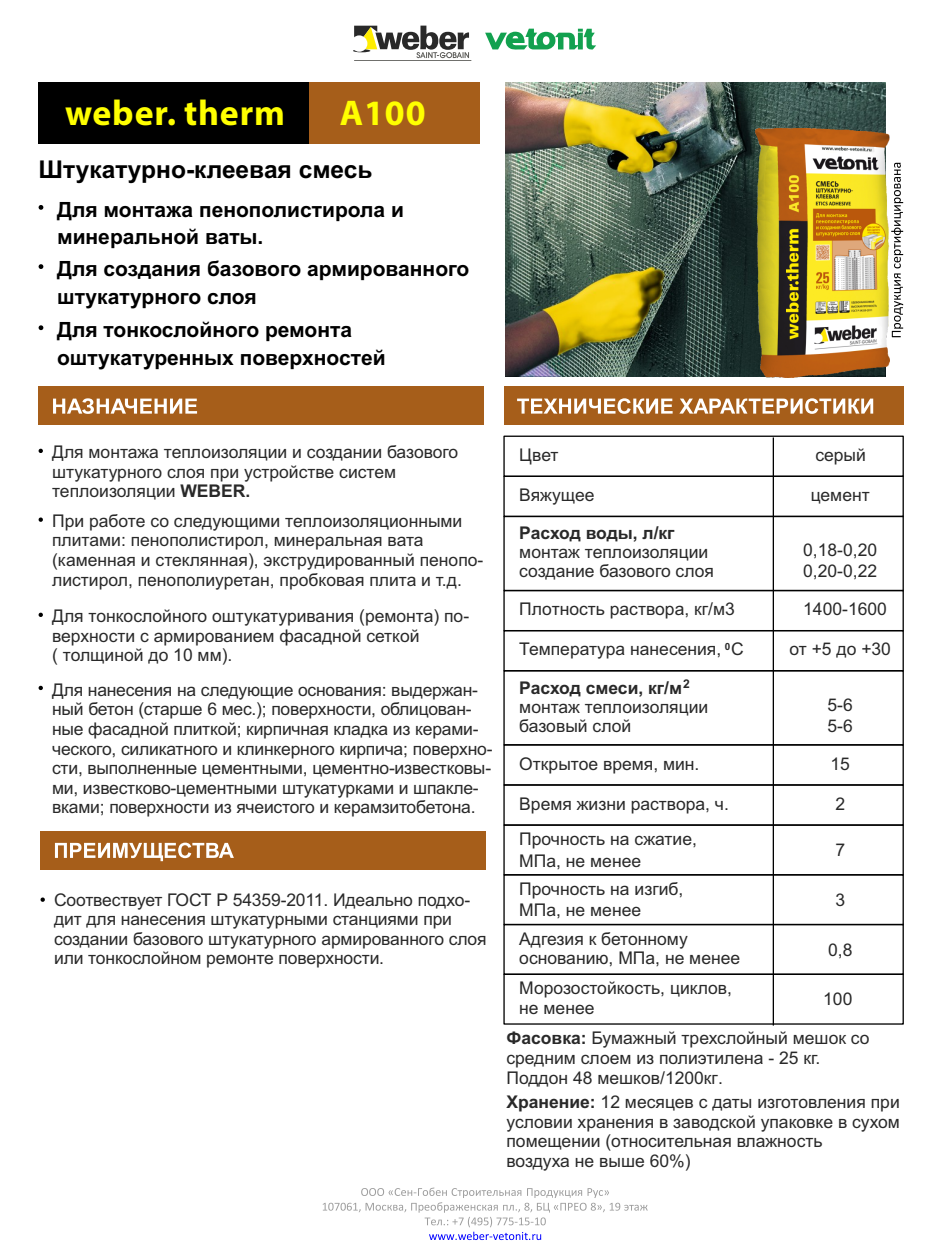
<style>
.page{position:relative;width:943px;height:1260px;background:#fff}
.page>*{position:absolute;margin:0;border:0;box-sizing:border-box;transform-origin:0 0}
.t1{font:700 35.88px "Myriad Pro";letter-spacing:.025em;color:#ff0}
.t2{font:700 24.5px "Arial";color:#000}
.t3{font:700 21px/27.7px "Arial";color:#000}
.t4{font:17.5px/19.6px "Arial";color:#292929}
.t5{font:700 17.5px "Arial";letter-spacing:-.015em;color:#292929}
.t6{font:700 12.08px "Arial";color:#292929}
.t7{font:700 9.97px "Arial";color:#292929}
.s1{font-weight:700}
</style>
<div class="page">
<svg style="left:354px;top:26px;width:117px;height:35px"></svg>
<hr style="left:353px;top:49px;width:17px;height:3px;background:#292929;border-radius:50%">
<div style="left:351px;top:35px;width:16px;height:17px;background:#fff;border-radius:50%"></div>
<svg style="left:485px;top:29px;width:111px;height:21px"></svg>
<div style="left:504px;top:387px;width:399px;height:38px;background:#a65e1a"></div>
<svg style="left:517px;top:398px;width:356px;height:16px"></svg>
<div style="left:41px;top:831px;width:445px;height:38px;background:#a65e1a"></div>
<svg style="left:55px;top:843px;width:179px;height:18px"></svg>
<div style="left:39px;top:387px;width:445px;height:38px;background:#a65e1a"></div>
<svg style="left:53px;top:398px;width:144px;height:16px"></svg>
<svg style="left:323px;top:1188px;width:324px;height:52px"></svg>
<svg style="left:39px;top:449px;width:4px;height:4px"></svg>
<svg style="left:39px;top:518px;width:4px;height:4px"></svg>
<div style="left:276px;top:82px;width:204px;height:61px;background:#a65e1a"></div>
<div style="left:39px;top:82px;width:270px;height:61px;background:#000"></div>
<img style="left:505px;top:83px;width:380px;height:293px">
<svg style="left:39px;top:613px;width:4px;height:4px"></svg>
<img style="left:755px;top:128px;width:134px;height:250px">
<svg style="left:41px;top:898px;width:4px;height:4px"></svg>
<div style="left:503px;top:436px;width:400px;height:41px;border:1px solid #000"></div>
<hr style="left:772px;top:437px;width:2px;height:589px;background:#000">
<svg style="left:39px;top:205px;width:4px;height:5px"></svg>
<svg style="left:891px;top:163px;width:12px;height:174px"></svg>
<svg style="left:39px;top:325px;width:4px;height:5px"></svg>
<div style="left:503px;top:476px;width:400px;height:41px;border:1px solid #000"></div>
<svg style="left:503px;top:515px;width:401px;height:77px"></svg>
<div style="left:503px;top:590px;width:400px;height:41px;border:1px solid #000"></div>
<div style="left:503px;top:630px;width:400px;height:41px;border:1px solid #000"></div>
<div style="left:503px;top:784px;width:400px;height:42px;border:1px solid #000"></div>
<div style="left:503px;top:824px;width:400px;height:51px;border:1px solid #000"></div>
<svg style="left:503px;top:669px;width:401px;height:77px"></svg>
<div style="left:503px;top:874px;width:400px;height:51px;border:1px solid #000"></div>
<div style="left:503px;top:924px;width:400px;height:51px;border:1px solid #000"></div>
<div style="left:503px;top:974px;width:400px;height:51px;border:1px solid #000"></div>
<svg style="left:39px;top:264px;width:4px;height:5px"></svg>
<svg style="left:39px;top:686px;width:4px;height:4px"></svg>
<h1 class="t1" style="left:65px;top:98px;width:221px">weber. therm</h1>
<h1 class="t1" style="left:340px;top:98px;width:87px">А100</h1>
<h2 class="t2" style="left:39px;top:160px;width:335px">Штукатурно-клеевая смесь</h2>
<p class="t3" style="left:57px;top:197px;width:348px">Для монтажа пенополистирола и минеральной ваты.</p>
<p class="t3" style="left:57px;top:257px;width:414px">Для создания базового армированного штукатурного слоя</p>
<p class="t3" style="left:57px;top:318px;width:330px">Для тонкослойного ремонта оштукатуренных поверхностей</p>
<p class="t4" style="left:52px;top:444px;width:407px">Для монтажа теплоизоляции и создании базового штукатурного слоя при устройстве систем теплоизоляции <span class="s1">WEBER.</span></p>
<p class="t4" style="left:52px;top:513px;width:433px">При работе со следующими теплоизоляционными плитами: пенополистирол, минеральная вата (каменная и стеклянная), экструдированный пенопо&shy;листирол, пенополиуретан, пробковая плита и т.д.</p>
<p class="t4" style="left:52px;top:608px;width:418px">Для тонкослойного оштукатуривания (ремонта) по&shy;верхности с армированием фасадной сеткой<br>( толщиной до 10 мм).</p>
<p class="t4" style="left:52px;top:682px;width:442px">Для нанесения на следующие основания: выдержан&shy;ный бетон (старше 6 мес.); поверхности, облицован&shy;ные фасадной плиткой; кирпичная кладка из керами&shy;ческого, силикатного и клинкерного кирпича; поверхно&shy;сти, выполненные цементными, цементно-известковы&shy;ми, известково-цементными штукатурками и шпакле&shy;вками; поверхности из ячеистого и керамзитобетона.</p>
<p class="t4" style="left:54px;top:891px;width:434px">Соотвествует ГОСТ Р 54359-2011. Идеально подхо&shy;дит для нанесения штукатурными станциями при создании базового штукатурного армированного слоя или тонкослойном ремонте поверхности.</p>
<p class="t4" style="left:519px;top:447px;width:41px">Цвет</p>
<p class="t4" style="left:815px;top:447px;width:52px">серый</p>
<p class="t4" style="left:519px;top:487px;width:77px">Вяжущее</p>
<p class="t4" style="left:810px;top:487px;width:61px">цемент</p>
<p class="t5" style="left:519px;top:527px;width:157px">Расход воды, л/кг</p>
<p class="t4" style="left:519px;top:543px;width:196px">монтаж теплоизоляции создание базового слоя</p>
<p class="t4" style="left:803px;top:541px;width:75px;line-height:21.5px">0,18-0,20<br>0,20-0,22</p>
<p class="t4" style="left:519px;top:601px;width:217px">Плотность раствора, кг/м3</p>
<p class="t4" style="left:803px;top:601px;width:85px">1400-1600</p>
<p class="t4" style="left:519px;top:641px;width:226px">Температура нанесения, C</p>
<p class="t4" style="left:789px;top:641px;width:103px">от +5 до +30</p>
<p class="t7" style="left:724px;top:643px;width:7px">0</p>
<p class="t6" style="left:683px;top:679px;width:8px">2</p>
<p class="t5" style="left:519px;top:681px;width:164px">Расход смеси, кг/м</p>
<p class="t4" style="left:519px;top:698px;width:190px">монтаж теплоизоляции базовый слой</p>
<p class="t4" style="left:827px;top:695px;width:27px;line-height:21.5px">5-6<br>5-6</p>
<p class="t4" style="left:519px;top:755px;width:182px">Открытое время, мин.</p>
<p class="t4" style="left:830px;top:755px;width:21px">15</p>
<p class="t4" style="left:519px;top:795px;width:211px">Время жизни раствора, ч.</p>
<p class="t4" style="left:835px;top:795px;width:11px">2</p>
<p class="t4" style="left:519px;top:830px;width:179px;line-height:21.5px">Прочность на сжатие,<br>МПа, не менее</p>
<p class="t4" style="left:835px;top:842px;width:11px">7</p>
<p class="t4" style="left:519px;top:880px;width:166px;line-height:21.5px">Прочность на изгиб,<br>МПа, не менее</p>
<p class="t4" style="left:835px;top:892px;width:11px">3</p>
<p class="t4" style="left:519px;top:930px;width:222px">Адгезия к бетонному основанию, МПа, не менее</p>
<p class="t4" style="left:828px;top:941px;width:26px">0,8</p>
<p class="t4" style="left:519px;top:980px;width:214px">Морозостойкость, циклов, не менее</p>
<p class="t4" style="left:823px;top:991px;width:31px">100</p>
<p class="t4" style="left:506px;top:1030px;width:364px"><span class="s1">Фасовка:</span> Бумажный трехслойный мешок со средним слоем из полиэтилена - 25 кг.<br>Поддон 48 мешков/1200кг.</p>
<p class="t4" style="left:506px;top:1094px;width:395px"><span class="s1">Хранение:</span> 12 месяцев с даты изготовления при условии хранения в заводской упаковке в сухом помещении (относительная влажность<br>воздуха не выше 60%)</p>
</div>
